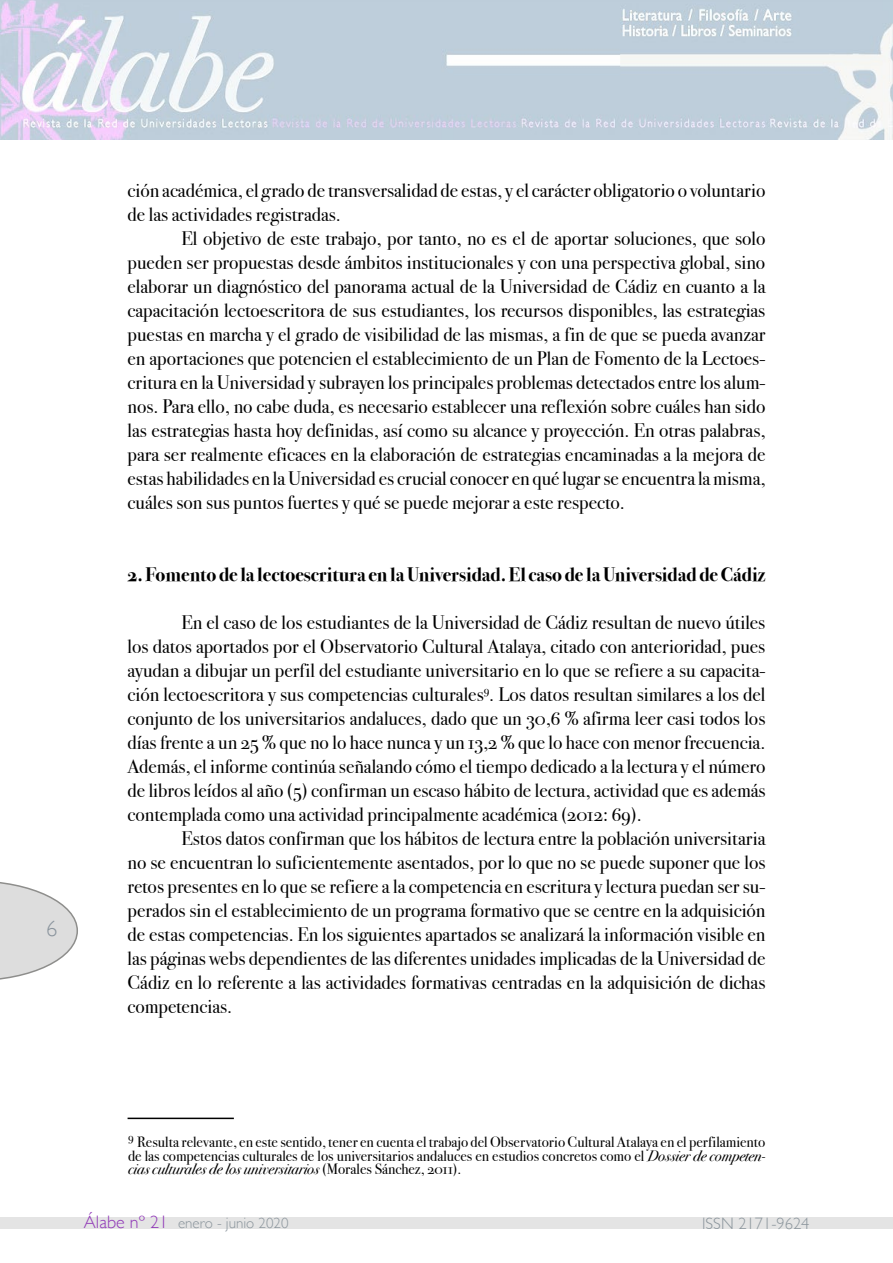
<style>
.page{position:relative;width:893px;height:1263px;background:#fff}
.page>*{position:absolute;margin:0;border:0;box-sizing:border-box;transform-origin:0 0}
.t1{font:300 22.5px "Gill Sans";color:#8a949d}
.t2{font:19.5px/24px "Bodoni Svty Two OSITCTT Book";color:#000;text-align:justify}
.t3{font:19.5px "Bodoni Svty Two OSITCTT Bold";color:#000}
.t4{font:300 16.5px "Gill Sans";color:#8b959c}
.t5{font:15px/13.5px "Bodoni Svty Two OSITCTT Book";color:#000}
.t6{font:15px "Bodoni Svty Two OSITCTT Book It";color:#000}
.t7{font:300 15px "Gill Sans";color:#8b959c}
.s1{font-family:"Bodoni Svty Two OSITCTT Book It"}
.s2{font-family:"Bodoni Svty Two OSITCTT Book"}
.s3{font-size:18px;color:#9038b7}
</style>
<div class="page">
<svg style="left:0;top:882px;width:78px;height:98px"></svg>
<div style="left:0;top:1218px;width:893px;height:11px;background:#e4e4e4"></div>
<img style="left:0;top:0;width:893px;height:139px">
<hr style="left:128px;top:1117px;width:106px;height:2px;background:#000">
<p class="t1" style="left:46px;top:911px;width:13px">6</p>
<p class="t2" style="left:128px;top:178px;width:639px">ción académica, el grado de transversalidad de estas, y el carácter obligatorio o voluntario de las actividades registradas.</p>
<p class="t2" style="left:128px;top:226px;width:639px;text-indent:54px">El objetivo de este trabajo, por tanto, no es el de aportar soluciones, que solo pueden ser propuestas desde ámbitos institucionales y con una perspectiva global, sino elaborar un diagnóstico del panorama actual de la Universidad de Cádiz en cuanto a la capacitación lectoescritora de sus estudiantes, los recursos disponibles, las estrategias puestas en marcha y el grado de visibilidad de las mismas, a fin de que se pueda avanzar en aportaciones que potencien el establecimiento de un Plan de Fomento de la Lectoes&shy;critura en la Universidad y subrayen los principales problemas detectados entre los alum&shy;nos. Para ello, no cabe duda, es necesario establecer una reflexión sobre cuáles han sido las estrategias hasta hoy definidas, así como su alcance y proyección. En otras palabras, para ser realmente eficaces en la elaboración de estrategias encaminadas a la mejora de estas habilidades en la Universidad es crucial conocer en qué lugar se encuentra la misma, cuáles son sus puntos fuertes y qué se puede mejorar a este respecto.</p>
<p class="t3" style="left:128px;top:563px;width:639px">2. Fomento de la lectoescritura en la Universidad. El caso de la Universidad de Cádiz</p>
<p class="t2" style="left:128px;top:610px;width:639px;text-indent:54px">En el caso de los estudiantes de la Universidad de Cádiz resultan de nuevo útiles los datos aportados por el Observatorio Cultural Atalaya, citado con anterioridad, pues ayudan a dibujar un perfil del estudiante universitario en lo que se refiere a su capacita&shy;ción lectoescritora y sus competencias culturales<sup>9</sup>. Los datos resultan similares a los del conjunto de los universitarios andaluces, dado que un 30,6 % afirma leer casi todos los días frente a un 25 % que no lo hace nunca y un 13,2 % que lo hace con menor frecuencia.<br>Además, el informe continúa señalando cómo el tiempo dedicado a la lectura y el número de libros leídos al año (5) confirman un escaso hábito de lectura, actividad que es además contemplada como una actividad principalmente académica (2012: 69).</p>
<p class="t2" style="left:128px;top:826px;width:639px;text-indent:54px">Estos datos confirman que los hábitos de lectura entre la población universitaria no se encuentran lo suficientemente asentados, por lo que no se puede suponer que los retos presentes en lo que se refiere a la competencia en escritura y lectura puedan ser su&shy;perados sin el establecimiento de un programa formativo que se centre en la adquisición de estas competencias. En los siguientes apartados se analizará la información visible en las páginas webs dependientes de las diferentes unidades implicadas de la Universidad de Cádiz en lo referente a las actividades formativas centradas en la adquisición de dichas competencias.</p>
<p class="t5" style="left:128px;top:1136px;width:639px"><sup>9</sup> Resulta relevante, en este sentido, tener en cuenta el trabajo del Observatorio Cultural Atalaya en el perfilamiento de las competencias culturales de los universitarios andaluces en estudios concretos como el <span class="s1">Dossier de competen-</span></p>
<p class="t6" style="left:128px;top:1160px;width:335px">cias culturales de los universitarios <span class="s2">(Morales Sánchez, 2011).</span></p>
<p class="t7" style="left:84px;top:1211px;width:206px"><span class="s3">Álabe nº 21</span> enero - junio 2020</p>
<p class="t4" style="left:702px;top:1211px;width:109px">ISSN 2171-9624</p>
</div>
